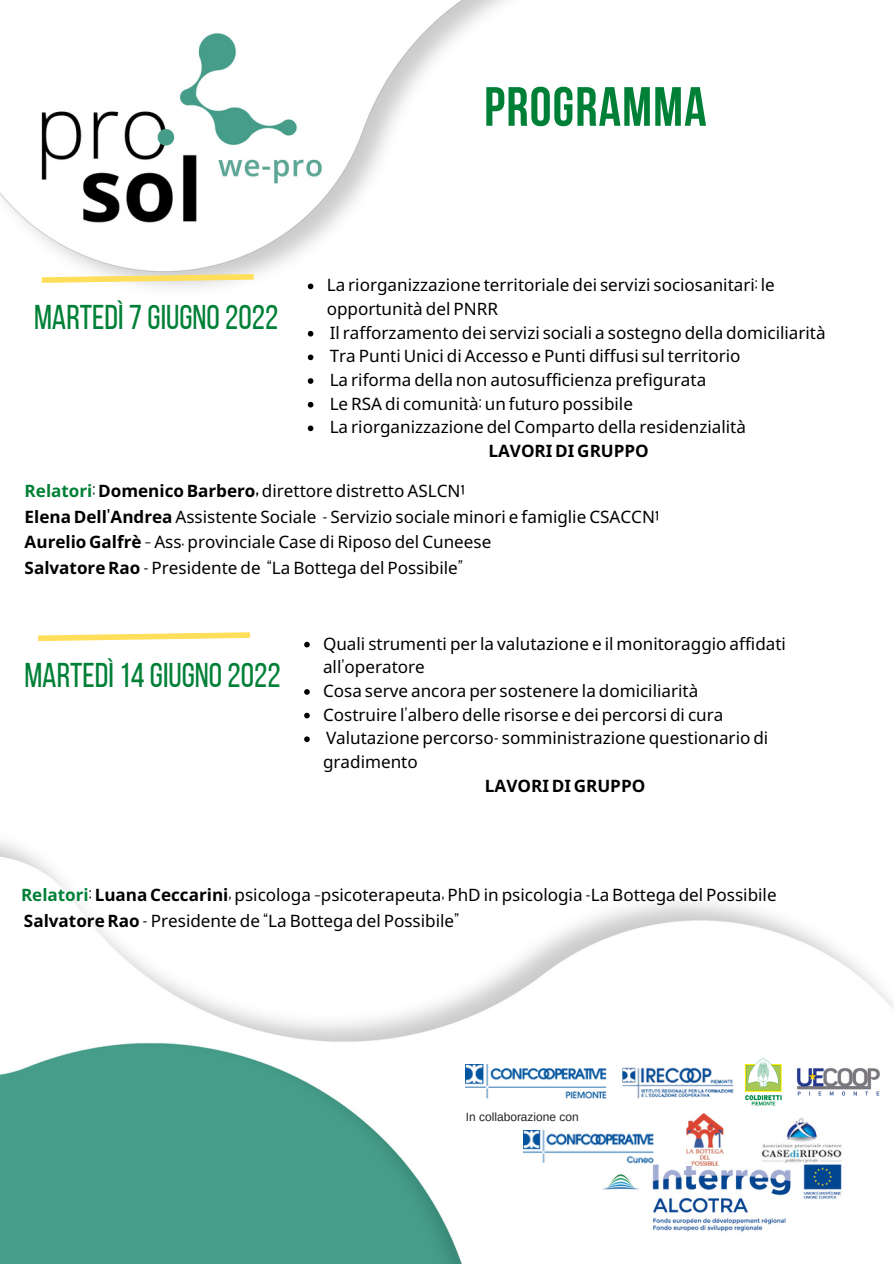
<style>
.page{position:relative;width:894px;height:1264px;background:#fff}
.page>*{position:absolute;margin:0;border:0;box-sizing:border-box;transform-origin:0 0}
.t1{font:700 55.2px "Bebas Neue";letter-spacing:.02em;color:#008037}
.t2{font:34.35px "Bebas Neue";color:#008037}
.t3{font:17.1px/23.7px "Noto Sans";color:#000}
.t4{font:700 17.1px "Noto Sans";color:#000}
.t5{font:12px "Arimo";color:#222}
.s1{font-family:"TS Bebas AR"}
.s2{font-weight:700;color:#008037}
.s3{font-weight:700}
.s4{font-family:"TS Bebas AR";font-weight:700}
</style>
<div class="page">
<img style="left:0;top:0;width:893px;height:1263px">
<img style="left:523px;top:1130px;width:130px;height:34px">
<img style="left:466px;top:1064px;width:140px;height:34px">
<img style="left:616px;top:1064px;width:122px;height:38px">
<img style="left:743px;top:1058px;width:40px;height:49px">
<img style="left:791px;top:1059px;width:102px;height:48px">
<img style="left:686px;top:1113px;width:37px;height:52px">
<img style="left:759px;top:1116px;width:84px;height:47px">
<svg style="left:36px;top:271px;width:223px;height:15px"></svg>
<svg style="left:308px;top:283px;width:5px;height:6px"></svg>
<svg style="left:308px;top:331px;width:5px;height:5px"></svg>
<svg style="left:308px;top:354px;width:5px;height:6px"></svg>
<svg style="left:308px;top:378px;width:5px;height:6px"></svg>
<svg style="left:308px;top:402px;width:5px;height:5px"></svg>
<svg style="left:308px;top:425px;width:5px;height:6px"></svg>
<svg style="left:32px;top:629px;width:223px;height:15px"></svg>
<svg style="left:304px;top:641px;width:6px;height:6px"></svg>
<svg style="left:304px;top:689px;width:6px;height:5px"></svg>
<svg style="left:304px;top:712px;width:6px;height:6px"></svg>
<svg style="left:304px;top:736px;width:6px;height:6px"></svg>
<p class="t1" style="left:484px;top:84px;width:224px">PROGRAMMA</p>
<p class="t3" style="left:326px;top:273px;width:449px">La riorganizzazione territoriale dei servizi sociosanitari<span class="s1">:</span> le opportunità del PNRR</p>
<p class="t3" style="left:329px;top:320px;width:497px">Il rafforzamento dei servizi sociali a sostegno della domiciliarità</p>
<p class="t3" style="left:329px;top:344px;width:412px">Tra Punti Unici di Accesso e Punti diffusi sul territorio</p>
<p class="t3" style="left:329px;top:367px;width:378px">La riforma della non autosufficienza prefigurata</p>
<p class="t3" style="left:329px;top:391px;width:305px">Le RSA di comunità<span class="s1">:</span> un futuro possibile</p>
<p class="t3" style="left:329px;top:415px;width:417px">La riorganizzazione del Comparto della residenzialità</p>
<p class="t4" style="left:488px;top:439px;width:162px">LAVORI DI GRUPPO</p>
<p class="t3" style="left:25px;top:478px;width:441px"><span class="s2">Relatori</span><span class="s1">:</span> <span class="s3">Domenico Barbero</span><span class="s4">,</span> direttore distretto ASLCN<span class="s1">1</span></p>
<p class="t3" style="left:25px;top:504px;width:635px"><span class="s3">Elena Dell</span><span class="s4">'</span><span class="s3">Andrea</span> Assistente Sociale <span class="s1">-</span> Servizio sociale minori e famiglie CSACCN<span class="s1">1</span></p>
<p class="t3" style="left:25px;top:530px;width:468px"><span class="s3">Aurelio Galfrè</span> <span class="s1">–</span> Ass<span class="s1">.</span> provinciale Case di Riposo del Cuneese</p>
<p class="t3" style="left:25px;top:556px;width:439px"><span class="s3">Salvatore Rao</span> <span class="s1">-</span> Presidente de <span class="s1">“</span>La Bottega del Possibile<span class="s1">”</span></p>
<p class="t2" style="left:34px;top:303px;width:246px">MARTEDÌ 7GIUGNO2022</p>
<p class="t2" style="left:24px;top:661px;width:258px">MARTEDÌ 14 GIUGNO2022</p>
<p class="t3" style="left:323px;top:631px;width:464px">Quali strumenti per la valutazione e il monitoraggio affidati all<span class="s1">’</span>operatore</p>
<p class="t3" style="left:323px;top:678px;width:376px">Cosa serve ancora per sostenere la domiciliarità</p>
<p class="t3" style="left:323px;top:702px;width:402px">Costruire l<span class="s1">’</span>albero delle risorse e dei percorsi di cura</p>
<p class="t3" style="left:323px;top:725px;width:446px">Valutazione percorso<span class="s1">-</span> somministrazione questionario di gradimento</p>
<p class="t4" style="left:485px;top:773px;width:162px">LAVORI DI GRUPPO</p>
<p class="t3" style="left:21px;top:882px;width:757px"><span class="s2">Relatori</span><span class="s1">:</span> <span class="s3">Luana Ceccarini</span><span class="s1">,</span> psicologa <span class="s1">–</span>psicoterapeuta<span class="s1">,</span> PhD in psicologia <span class="s1">-</span>La Bottega del Possibile</p>
<p class="t3" style="left:24px;top:908px;width:437px"><span class="s3">Salvatore Rao</span> <span class="s1">-</span> Presidente de <span class="s1">“</span>La Bottega del Possibile<span class="s1">”</span></p>
<p class="t5" style="left:466px;top:1109px;width:114px">In collaborazione con</p>
</div>
